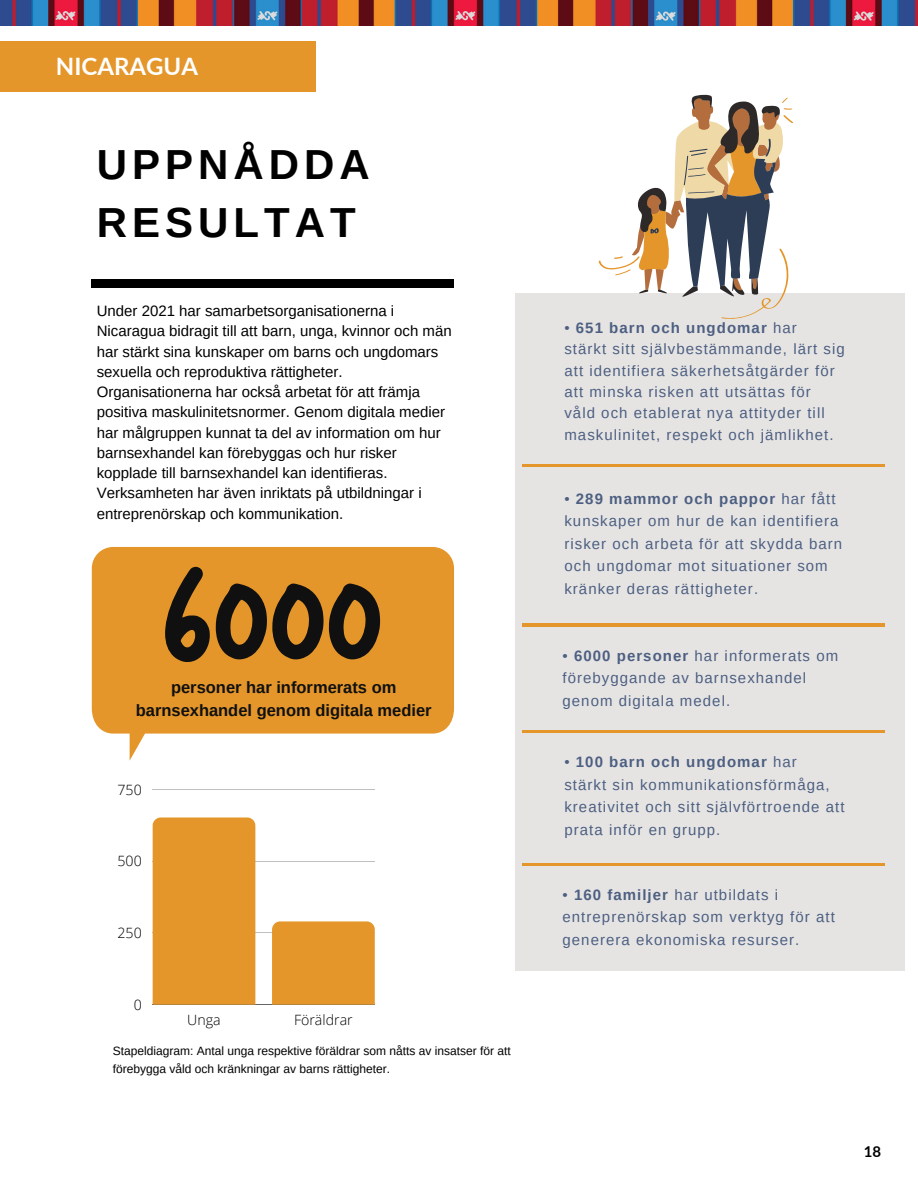
<style>
.page{position:relative;width:918px;height:1188px;background:#fff}
.page>*{position:absolute;margin:0;border:0;box-sizing:border-box;transform-origin:0 0}
.t1{font:135px "New Sun Yandi Designs";color:#101010}
.t2{font:700 42px/58.7px "Arimo";letter-spacing:.12em;color:#000}
.t3{font:700 24px "Lato";color:#fff}
.t4{font:700 16.5px/23.7px "Arimo";color:#101010;text-align:center}
.t5{font:15px/22.5px "Arimo";letter-spacing:.07em;color:#4d5f81}
.t6{font:15px/20.2px "Arimo";color:#000}
.t7{font:700 15px "Lato";color:#000}
.t8{font:300 14.25px "Open Sans";color:#000}
.t9{font:12px/18px "Arimo";color:#000}
.s1{font-weight:700}
</style>
<div class="page">
<div style="left:0;top:41px;width:316px;height:51px;background:#e4962a"></div>
<div style="left:92px;top:279px;width:362px;height:9px;background:#000"></div>
<img style="left:0;top:0;width:918px;height:25px">
<div style="left:516px;top:293px;width:389px;height:678px;background:#e5e4e3"></div>
<hr style="left:522px;top:863px;width:363px;height:2px;background:#e4962a">
<hr style="left:522px;top:624px;width:363px;height:2px;background:#e4962a">
<hr style="left:522px;top:731px;width:363px;height:2px;background:#e4962a">
<hr style="left:153px;top:789px;width:222px;height:1px;background:#000">
<hr style="left:153px;top:861px;width:222px;height:1px;background:#000">
<hr style="left:153px;top:933px;width:222px;height:1px;background:#000">
<hr style="left:153px;top:1004px;width:222px;height:1px;background:#000">
<div style="left:153px;top:817px;width:102px;height:188px;background:#e4962a"></div>
<div style="left:272px;top:921px;width:103px;height:84px;background:#e4962a"></div>
<hr style="left:522px;top:465px;width:363px;height:2px;background:#e4962a">
<svg style="left:92px;top:547px;width:362px;height:214px;background:#e7a345"></svg>
<svg style="left:599px;top:94px;width:194px;height:225px"></svg>
<h3 class="t3" style="left:56px;top:51px;width:144px">NICARAGUA</h3>
<h2 class="t2" style="left:97px;top:135px;width:275px">UPPNÅDDA<br>RESULTAT</h2>
<p class="t6" style="left:97px;top:301px;width:357px">Under 2021 har samarbetsorganisationerna i Nicaragua bidragit till att barn, unga, kvinnor och män har stärkt sina kunskaper om barns och ungdomars sexuella och reproduktiva rättigheter.<br>Organisationerna har också arbetat för att främja positiva maskulinitetsnormer. Genom digitala medier har målgruppen kunnat ta del av information om hur barnsexhandel kan förebyggas och hur risker kopplade till barnsexhandel kan identifieras.<br>Verksamheten har även inriktats på utbildningar i entreprenörskap och kommunikation.</p>
<h1 class="t1" style="left:164px;top:549px;width:220px">6000</h1>
<p class="t4" style="left:136px;top:675px;width:297px">personer har informerats om barnsexhandel genom digitala medier</p>
<p class="t8" style="left:118px;top:779px;width:26px">750</p>
<p class="t8" style="left:118px;top:851px;width:26px">500</p>
<p class="t8" style="left:118px;top:923px;width:26px">250</p>
<p class="t8" style="left:134px;top:995px;width:10px">0</p>
<p class="t8" style="left:187px;top:1010px;width:35px">Unga</p>
<p class="t8" style="left:294px;top:1010px;width:60px">Föräldrar</p>
<p class="t9" style="left:113px;top:1042px;width:399px">Stapeldiagram: Antal unga respektive föräldrar som nåtts av insatser för att förebygga våld och kränkningar av barns rättigheter.</p>
<p class="t5" style="left:564px;top:317px;width:282px;line-height:21.3px">• <span class="s1">651 barn och ungdomar</span> har<br>stärkt sitt självbestämmande, lärt sig att identifiera säkerhetsåtgärder för att minska risken att utsättas för våld och etablerat nya attityder till maskulinitet, respekt och jämlikhet.</p>
<p class="t5" style="left:564px;top:487px;width:279px">• <span class="s1">289 mammor och pappor</span> har fått kunskaper om hur de kan identifiera risker och arbeta för att skydda barn och ungdomar mot situationer som kränker deras rättigheter.</p>
<p class="t5" style="left:563px;top:644px;width:277px">• <span class="s1">6000 personer</span> har informerats om förebyggande av barnsexhandel genom digitala medel.</p>
<p class="t5" style="left:564px;top:751px;width:282px">• <span class="s1">100 barn och ungdomar</span> har<br>stärkt sin kommunikationsförmåga, kreativitet och sitt självförtroende att prata inför en grupp.</p>
<p class="t5" style="left:563px;top:883px;width:274px">• <span class="s1">160 familjer</span> har utbildats i entreprenörskap som verktyg för att generera ekonomiska resurser.</p>
<p class="t7" style="left:864px;top:1142px;width:19px">18</p>
</div>
